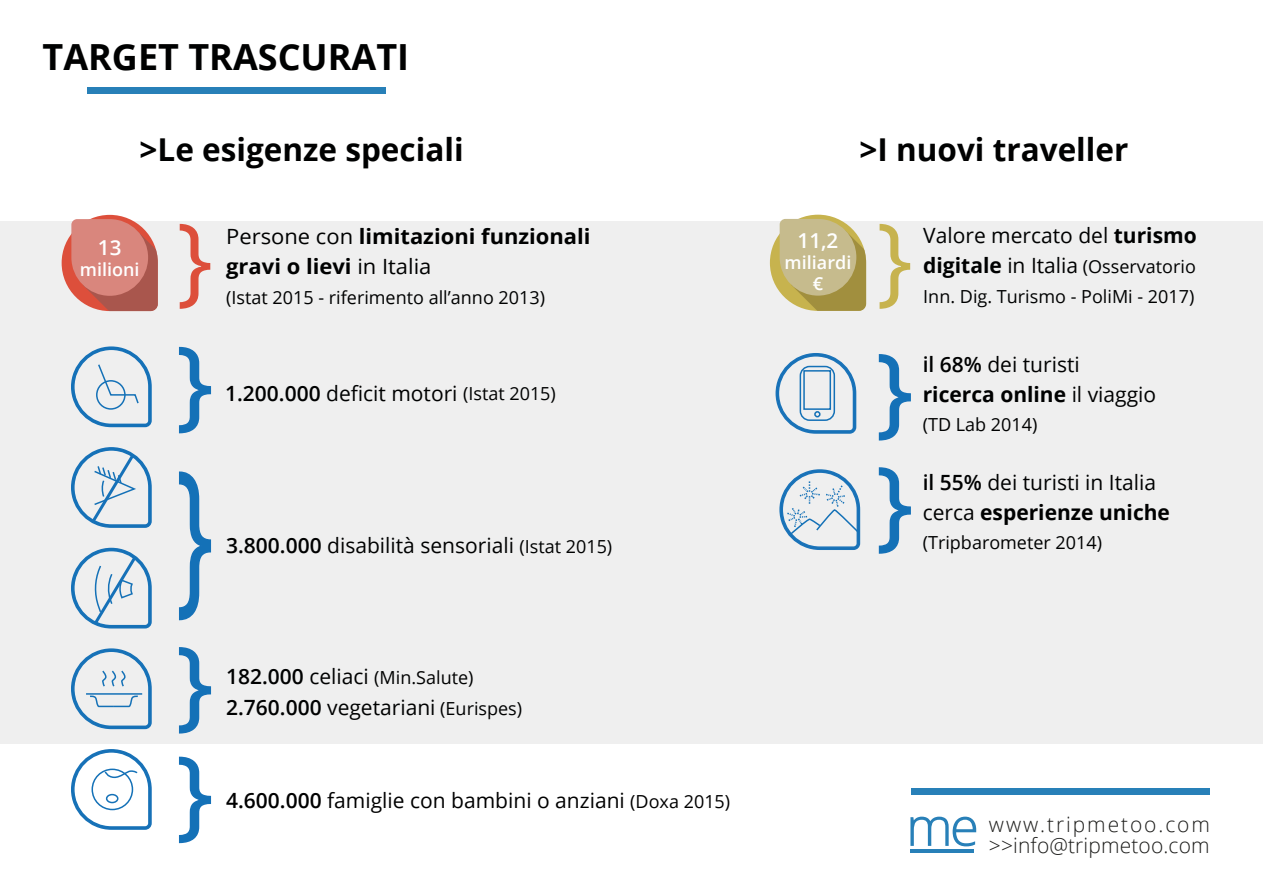
<style>
.page{position:relative;width:1263px;height:893px;background:#fff}
.page>*{position:absolute;margin:0;border:0;box-sizing:border-box;transform-origin:0 0}
.t1{font:168.9px "Open Sans";color:#1471b7;scale:.58 1}
.t2{font:97.35px/113.2px "Open Sans";color:#1471b7}
.t3{font:97.35px "Open Sans";color:#dd4f3b}
.t4{font:97.35px "Open Sans";color:#c7b34e}
.t5{font:700 36px "Open Sans";color:#000101}
.t6{font:700 31.5px "Open Sans";color:#000101}
.t7{font:21px/30px "Open Sans";color:#000101}
.t8{font:700 21px/30px "Open Sans";color:#000101;scale:1.05 1}
.t9{font:300 21px/21px "Open Sans";letter-spacing:.005em;color:#1d1d1b}
.t10{font:600 20.55px "Open Sans";color:#fff}
.t11{font:18px/30px "Open Sans";color:#000101}
.t12{font:600 18px/21px "Open Sans";color:#fff;text-align:center}
.s1{font-weight:700}
.s2{font-weight:400}
.s3{font-weight:700;font-size:21px}
.s4{font-size:21px}
.s5{font-weight:600}
.s6{font-size:18px}
.s7{font-weight:600;font-size:21px}
</style>
<div class="page">
<div style="left:0;top:222px;width:1263px;height:522px;background:#efefef"></div>
<svg style="left:775px;top:353px;width:82px;height:81px"></svg>
<div style="left:803px;top:370px;width:28px;height:40px;border:2px solid #1471b7"></div>
<svg style="left:779px;top:469px;width:82px;height:81px"></svg>
<svg style="left:71px;top:346px;width:81px;height:82px"></svg>
<svg style="left:71px;top:547px;width:81px;height:82px"></svg>
<svg style="left:71px;top:648px;width:81px;height:82px"></svg>
<svg style="left:71px;top:749px;width:81px;height:81px"></svg>
<svg style="left:71px;top:447px;width:81px;height:81px"></svg>
<svg style="left:179px;top:471px;width:33px;height:150px"></svg>
<svg style="left:179px;top:647px;width:33px;height:87px"></svg>
<svg style="left:179px;top:346px;width:33px;height:88px"></svg>
<svg style="left:179px;top:756px;width:33px;height:88px"></svg>
<svg style="left:878px;top:354px;width:33px;height:87px"></svg>
<svg style="left:878px;top:467px;width:33px;height:87px"></svg>
<div style="left:911px;top:788px;width:298px;height:6px;background:#2880b8"></div>
<div style="left:87px;top:88px;width:299px;height:6px;background:#2880b8"></div>
<svg style="left:910px;top:817px;width:66px;height:29px"></svg>
<hr style="left:911px;top:850px;width:63px;height:3px;background:#2880b8">
<svg style="left:62px;top:215px;width:96px;height:96px;background:#d4867c"></svg>
<svg style="left:770px;top:215px;width:96px;height:96px;background:#c6ba85"></svg>
<h3 class="t5" style="left:43px;top:31px;width:368px">TARGET TRASCURATI</h3>
<h3 class="t6" style="left:140px;top:128px;width:325px">&gt;Le esigenze speciali</h3>
<h3 class="t6" style="left:859px;top:128px;width:270px">&gt;I nuovi traveller</h3>
<p class="t10" style="left:98px;top:233px;width:25px">13</p>
<p class="t12" style="left:80px;top:258px;width:61px">milioni</p>
<h2 class="t3" style="left:176px;top:191px;width:38px">}</h2>
<h2 class="t4" style="left:876px;top:191px;width:38px">}</h2>
<p class="t7" style="left:923px;top:219px;width:275px">Valore mercato del <span class="s1">turismo</span></p>
<p class="t8" style="left:226px;top:221px;width:348px"><span class="s2">Persone con</span> limitazioni funzionali gravi o lievi <span class="s2">in Italia</span></p>
<p class="t11" style="left:226px;top:282px;width:320px">(Istat 2015 - riferimento all’anno 2013)</p>
<p class="t10" style="left:798px;top:226px;width:42px">11,2</p>
<p class="t12" style="left:785px;top:252px;width:68px">miliardi €</p>
<p class="t11" style="left:923px;top:251px;width:274px"><span class="s3">digitale</span> <span class="s4">in Italia</span> (Osservatorio<br>Inn. Dig. Turismo - PoliMi - 2017)</p>
<h2 class="t2" style="left:176px;top:323px;width:38px">}</h2>
<h1 class="t1" style="left:176px;top:416px;width:65px">}</h1>
<h2 class="t2" style="left:176px;top:623px;width:38px">}</h2>
<h2 class="t2" style="left:176px;top:732px;width:38px">}</h2>
<p class="t7" style="left:225px;top:377px;width:332px"><span class="s5">1.200.000</span> deficit motori <span class="s6">(Istat 2015)</span></p>
<p class="t7" style="left:226px;top:530px;width:388px"><span class="s5">3.800.000</span> disabilità sensoriali <span class="s6">(Istat 2015)</span></p>
<p class="t11" style="left:226px;top:662px;width:249px"><span class="s7">182.000</span> <span class="s4">celiaci</span> (Min.Salute)</p>
<p class="t7" style="left:226px;top:692px;width:297px"><span class="s5">2.760.000</span> vegetariani <span class="s6">(Eurispes)</span></p>
<p class="t7" style="left:226px;top:784px;width:505px"><span class="s5">4.600.000</span> famiglie con bambini o anziani <span class="s6">(Doxa 2015)</span></p>
<h2 class="t2" style="left:876px;top:330px;width:38px">} }</h2>
<p class="t7" style="left:923px;top:348px;width:235px"><span class="s5">il 68%</span> dei turisti <span class="s1">ricerca online</span> il viaggio</p>
<p class="t11" style="left:923px;top:409px;width:116px">(TD Lab 2014)</p>
<p class="t7" style="left:923px;top:466px;width:249px"><span class="s5">il 55%</span> dei turisti in Italia cerca <span class="s1">esperienze uniche</span></p>
<p class="t11" style="left:923px;top:527px;width:181px">(Tripbarometer 2014)</p>
<p class="t9" style="left:989px;top:814px;width:223px">www.tripmetoo.com &gt;&gt;info@tripmetoo.com</p>
</div>
